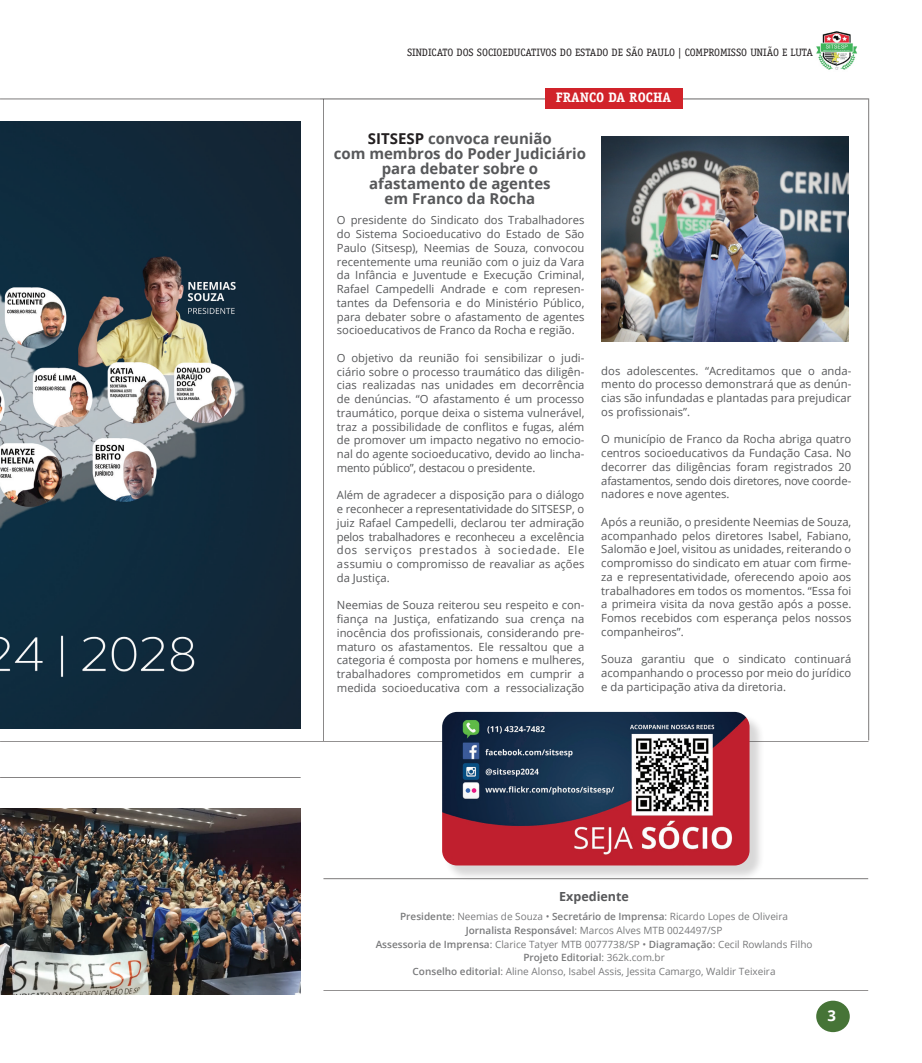
<style>
.page{position:relative;width:922px;height:1063px;background:#fff}
.page>*{position:absolute;margin:0;border:0;box-sizing:border-box;transform-origin:0 0}
.t1{font:700 15px/15px "Open Sans";color:#57585a;text-align:center}
.t2{font:700 15px "Open Sans";color:#fff}
.t3{font:700 13.75px "Officina Serif Std";color:#fff}
.t4{font:700 12.5px "Open Sans";color:#57585a}
.t5{font:11.25px/13.8px "Open Sans";color:#57585a;text-align:justify}
.t6{font:10.75px "Officina Serif Std";color:#231f20}
.t7{font:10px/13.8px "Open Sans";color:#57585a;text-align:center}
.s1{color:#231f20}
.s2{font-weight:600}
</style>
<div class="page">
<img style="left:0;top:122px;width:300px;height:607px">
<img style="left:0;top:808px;width:300px;height:186px">
<hr style="left:320px;top:99px;width:548px;height:1px;background:#231f20">
<img style="left:816px;top:31px;width:41px;height:39px">
<img style="left:601px;top:136px;width:247px;height:205px">
<hr style="left:323px;top:99px;width:1px;height:642px;background:#231f20">
<hr style="left:320px;top:741px;width:548px;height:1px;background:#231f20">
<div style="left:544px;top:88px;width:138px;height:21px;background:#d1232a"></div>
<div style="left:816px;top:1001px;width:33px;height:31px;background:#467437;border-radius:50%"></div>
<hr style="left:323px;top:878px;width:545px;height:1px;background:#231f20">
<hr style="left:323px;top:990px;width:545px;height:1px;background:#231f20">
<hr style="left:1px;top:777px;width:299px;height:1px;background:#231f20">
<hr style="left:1px;top:99px;width:319px;height:1px;background:#231f20">
<hr style="left:1px;top:741px;width:319px;height:1px;background:#231f20">
<div style="left:444px;top:714px;width:320px;height:167px;background:#231f20;opacity:.18"></div>
<img style="left:442px;top:712px;width:307px;height:153px">
<hr style="left:868px;top:98px;width:1px;height:642px;background:#231f20">
<p class="t6" style="left:407px;top:46px;width:407px">SINDICATO DOS SOCIOEDUCATIVOS DO ESTADO DE SÃO PAULO | COMPROMISSO UNIÃO E LUTA</p>
<p class="t3" style="left:555px;top:89px;width:117px">FRANCO DA ROCHA</p>
<p class="t1" style="left:368px;top:131px;width:185px"><span class="s1">SITSESP</span> convoca reunião</p>
<p class="t1" style="left:333px;top:146px;width:254px">com membros do Poder Judiciário para debater sobre o</p>
<p class="t1" style="left:369px;top:176px;width:183px">afastamento de agentes</p>
<p class="t1" style="left:384px;top:191px;width:152px">em Franco da Rocha</p>
<p class="t5" style="left:337px;top:213px;width:249px">O presidente do Sindicato dos Trabalhadores do Sistema Socioeducativo do Estado de São Paulo (Sitsesp), Neemias de Souza, convocou recentemente uma reunião com o juiz da Vara da Infância e Juventude e Execução Criminal, Rafael Campedelli Andrade e com represen&shy;tantes da Defensoria e do Ministério Público, para debater sobre o afastamento de agentes socioeducativos de Franco da Rocha e região.</p>
<p class="t5" style="left:337px;top:351px;width:249px">O objetivo da reunião foi sensibilizar o judi&shy;ciário sobre o processo traumático das diligên&shy;cias realizadas nas unidades em decorrência de denúncias. “O afastamento é um processo traumático, porque deixa o sistema vulnerável, traz a possibilidade de conflitos e fugas, além de promover um impacto negativo no emocio&shy;nal do agente socioeducativo, devido ao lincha&shy;mento público”, destacou o presidente.</p>
<p class="t5" style="left:337px;top:488px;width:249px">Além de agradecer a disposição para o diálogo e reconhecer a representatividade do SITSESP, o juiz Rafael Campedelli, declarou ter admiração pelos trabalhadores e reconheceu a excelência dos serviços prestados à sociedade. Ele assumiu o compromisso de reavaliar as ações da Justiça.</p>
<p class="t5" style="left:337px;top:598px;width:249px">Neemias de Souza reiterou seu respeito e con&shy;fiança na Justiça, enfatizando sua crença na inocência dos profissionais, considerando pre&shy;maturo os afastamentos. Ele ressaltou que a categoria é composta por homens e mulheres, trabalhadores comprometidos em cumprir a medida socioeducativa com a ressocialização</p>
<p class="t5" style="left:601px;top:363px;width:251px">dos adolescentes. “Acreditamos que o anda&shy;mento do processo demonstrará que as denún&shy;cias são infundadas e plantadas para prejudicar os profissionais”.</p>
<p class="t5" style="left:601px;top:432px;width:251px">O município de Franco da Rocha abriga quatro centros socioeducativos da Fundação Casa. No decorrer das diligências foram registrados 20 afastamentos, sendo dois diretores, nove coorde&shy;nadores e nove agentes.</p>
<p class="t5" style="left:601px;top:515px;width:251px">Após a reunião, o presidente Neemias de Souza, acompanhado pelos diretores Isabel, Fabiano, Salomão e Joel, visitou as unidades, reiterando o compromisso do sindicato em atuar com firme&shy;za e representatividade, oferecendo apoio aos trabalhadores em todos os momentos. “Essa foi a primeira visita da nova gestão após a posse.<br>Fomos recebidos com esperança pelos nossos companheiros”.</p>
<p class="t5" style="left:601px;top:652px;width:251px">Souza garantiu que o sindicato continuará acompanhando o processo por meio do jurídico e da participação ativa da diretoria.</p>
<p class="t4" style="left:559px;top:888px;width:71px">Expediente</p>
<p class="t7" style="left:375px;top:909px;width:438px"><span class="s2">Presidente</span>: Neemias de Souza • <span class="s2">Secretário de Imprensa</span>: Ricardo Lopes de Oliveira<br><span class="s2">Jornalista Responsável</span>: Marcos Alves MTB 0024497/SP<br><span class="s2">Assessoria de Imprensa</span>: Clarice Tatyer MTB 0077738/SP • <span class="s2">Diagramação</span>: Cecil Rowlands Filho <span class="s2">Projeto Editorial</span>: 362k.com.br<br><span class="s2">Conselho editorial</span>: Aline Alonso, Isabel Assis, Jessita Camargo, Waldir Teixeira</p>
<p class="t2" style="left:827px;top:1005px;width:10px">3</p>
</div>
